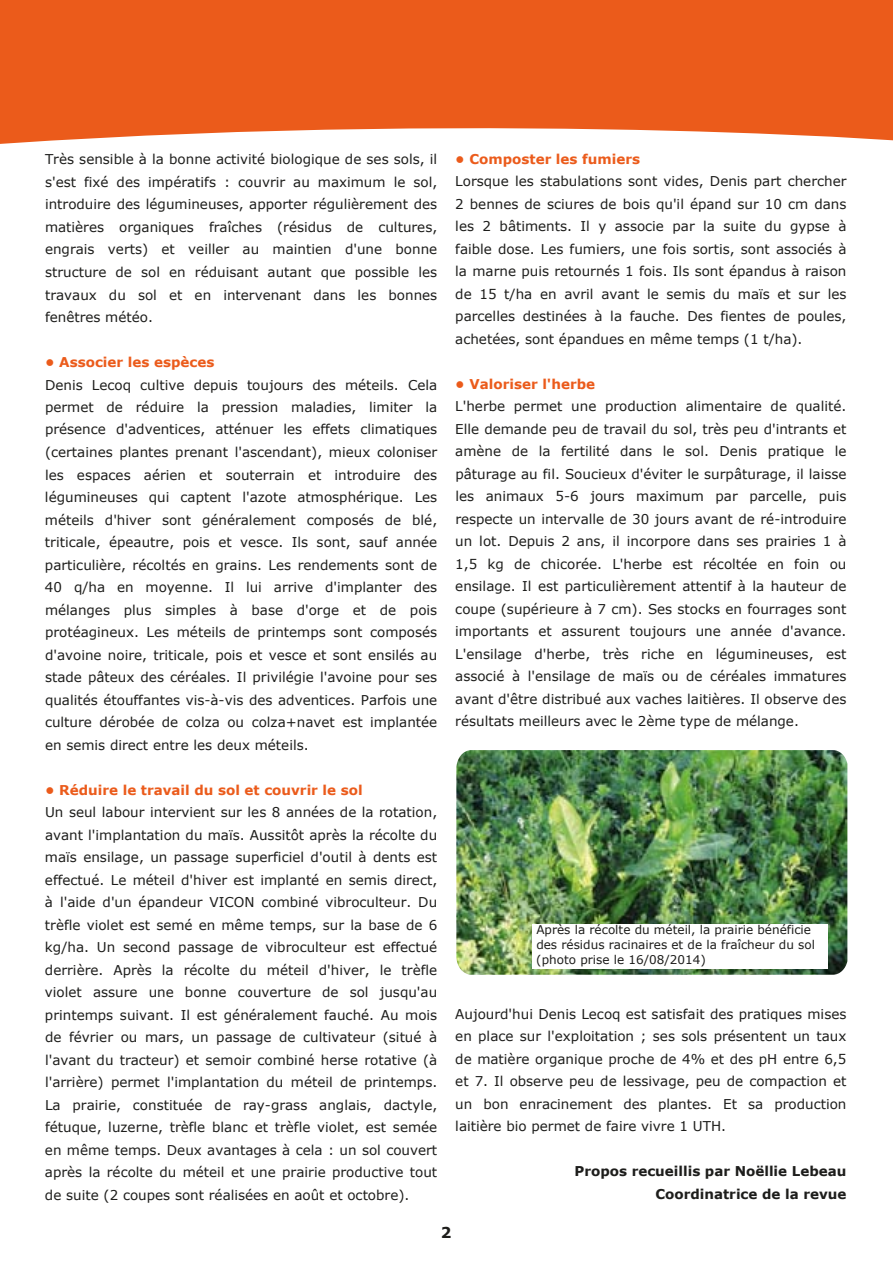
<style>
.page{position:relative;width:893px;height:1263px;background:#fff}
.page>*{position:absolute;margin:0;border:0;box-sizing:border-box;transform-origin:0 0}
.t1{font:700 15px "Verdana";color:#1d1d1b}
.t2{font:13.5px/22.5px "Verdana";color:#1d1d1b}
.t3{font:700 13.5px/22.5px "Verdana";color:#1d1d1b;text-align:right}
.t4{font:12px/15px "Verdana";color:#1d1d1b}
.s1{font-weight:700;color:#eb5b1b}
</style>
<div class="page">
<svg style="left:0;top:0;width:893px;height:144px;background:#ec672c"></svg>
<img style="left:456px;top:750px;width:391px;height:225px">
<div style="left:532px;top:924px;width:296px;height:45px;background:#fff"></div>
<p class="t2" style="left:45px;top:148px;width:394px;text-align:justify">Très sensible à la bonne activité biologique de ses sols, il s'est fixé des impératifs : couvrir au maximum le sol, introduire des légumineuses, apporter régulièrement des matières organiques fraîches (résidus de cultures, engrais verts) et veiller au maintien d'une bonne structure de sol en réduisant autant que possible les travaux du sol et en intervenant dans les bonnes fenêtres météo.</p>
<p class="t2" style="left:45px;top:350px;width:394px"><span class="s1">• Associer les espèces<br></span>Denis Lecoq cultive depuis toujours des méteils. Cela permet de réduire la pression maladies, limiter la présence d'adventices, atténuer les effets climatiques (certaines plantes prenant l'ascendant), mieux coloniser les espaces aérien et souterrain et introduire des légumineuses qui captent l'azote atmosphérique. Les méteils d'hiver sont généralement composés de blé, triticale, épeautre, pois et vesce. Ils sont, sauf année particulière, récoltés en grains. Les rendements sont de 40 q/ha en moyenne. Il lui arrive d'implanter des mélanges plus simples à base d'orge et de pois protéagineux. Les méteils de printemps sont composés d'avoine noire, triticale, pois et vesce et sont ensilés au stade pâteux des céréales. Il privilégie l'avoine pour ses qualités étouffantes vis-à-vis des adventices. Parfois une culture dérobée de colza ou colza+navet est implantée en semis direct entre les deux méteils.</p>
<p class="t2" style="left:45px;top:778px;width:394px"><span class="s1">• Réduire le travail du sol et couvrir le sol<br></span>Un seul labour intervient sur les 8 années de la rotation, avant l'implantation du maïs. Aussitôt après la récolte du maïs ensilage, un passage superficiel d'outil à dents est effectué. Le méteil d'hiver est implanté en semis direct, à l'aide d'un épandeur VICON combiné vibroculteur. Du trèfle violet est semé en même temps, sur la base de 6 kg/ha. Un second passage de vibroculteur est effectué derrière. Après la récolte du méteil d'hiver, le trèfle violet assure une bonne couverture de sol jusqu'au printemps suivant. Il est généralement fauché. Au mois de février ou mars, un passage de cultivateur (situé à l'avant du tracteur) et semoir combiné herse rotative (à l'arrière) permet l'implantation du méteil de printemps.<br>La prairie, constituée de ray-grass anglais, dactyle, fétuque, luzerne, trèfle blanc et trèfle violet, est semée en même temps. Deux avantages à cela : un sol couvert après la récolte du méteil et une prairie productive tout de suite (2 coupes sont réalisées en août et octobre).</p>
<p class="t2" style="left:455px;top:147px;width:393px"><span class="s1">• Composter les fumiers<br></span>Lorsque les stabulations sont vides, Denis part chercher 2 bennes de sciures de bois qu'il épand sur 10 cm dans les 2 bâtiments. Il y associe par la suite du gypse à faible dose. Les fumiers, une fois sortis, sont associés à la marne puis retournés 1 fois. Ils sont épandus à raison de 15 t/ha en avril avant le semis du maïs et sur les parcelles destinées à la fauche. Des fientes de poules, achetées, sont épandues en même temps (1 t/ha).</p>
<p class="t2" style="left:455px;top:372px;width:393px"><span class="s1">• Valoriser l'herbe<br></span>L'herbe permet une production alimentaire de qualité.<br>Elle demande peu de travail du sol, très peu d'intrants et amène de la fertilité dans le sol. Denis pratique le pâturage au fil. Soucieux d'éviter le surpâturage, il laisse les animaux 5-6 jours maximum par parcelle, puis respecte un intervalle de 30 jours avant de ré-introduire un lot. Depuis 2 ans, il incorpore dans ses prairies 1 à 1,5 kg de chicorée. L'herbe est récoltée en foin ou ensilage. Il est particulièrement attentif à la hauteur de coupe (supérieure à 7 cm). Ses stocks en fourrages sont importants et assurent toujours une année d'avance.<br>L'ensilage d'herbe, très riche en légumineuses, est associé à l'ensilage de maïs ou de céréales immatures avant d'être distribué aux vaches laitières. Il observe des résultats meilleurs avec le 2ème type de mélange.</p>
<p class="t4" style="left:536px;top:922px;width:280px">Après la récolte du méteil, la prairie bénéficie des résidus racinaires et de la fraîcheur du sol (photo prise le 16/08/2014)</p>
<p class="t2" style="left:455px;top:1002px;width:393px;text-align:justify">Aujourd'hui Denis Lecoq est satisfait des pratiques mises en place sur l'exploitation ; ses sols présentent un taux de matière organique proche de 4% et des pH entre 6,5 et 7. Il observe peu de lessivage, peu de compaction et un bon enracinement des plantes. Et sa production laitière bio permet de faire vivre 1 UTH.</p>
<p class="t3" style="left:574px;top:1160px;width:273px">Propos recueillis par Noëllie Lebeau<br>Coordinatrice de la revue</p>
<p class="t1" style="left:441px;top:1223px;width:12px">2</p>
</div>
